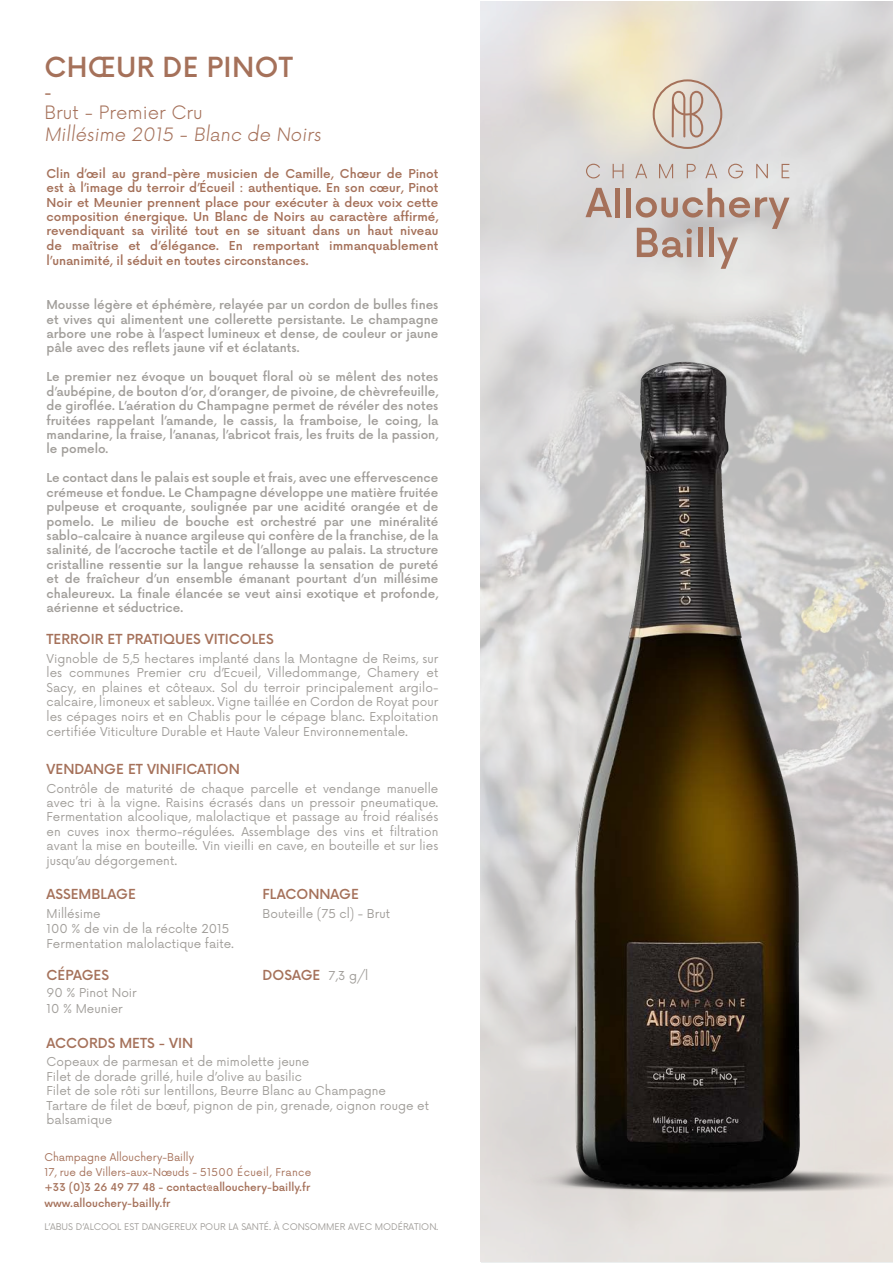
<style>
.page{position:relative;width:893px;height:1263px;background:#fff}
.page>*{position:absolute;margin:0;border:0;box-sizing:border-box;transform-origin:0 0}
.t1{font:500 27px "Now Alt";letter-spacing:.01em;color:#a5715a}
.t2{font:300 18px "Now Alt";color:#a5715a}
.t3{font:500 15px "Now Alt";color:#a5715a}
.t4{font:500 13.5px "Now Alt";color:#a5715a}
.t5{font:500 12px/14.4px "Now Alt";color:#a19e9a;text-align:justify}
.t6{font:12px/14.4px "Now Alt";color:#a19e9a;text-align:justify}
.t7{font:500 12px/14.5px "Now Alt";color:#a5715a;text-align:justify}
.t8{font:10.5px "Now Alt";color:#a5715a}
.t9{font:500 10.5px "Now Alt";color:#a5715a}
.t10{font:9px "Now Alt";color:#a19e9a}
.s1{font-weight:400;font-size:12px;color:#a19e9a}
</style>
<div class="page">
<img style="left:481px;top:1px;width:412px;height:290px">
<svg style="left:586px;top:164px;width:14px;height:14px"></svg>
<svg style="left:613px;top:164px;width:10px;height:14px"></svg>
<svg style="left:635px;top:164px;width:12px;height:14px"></svg>
<svg style="left:659px;top:164px;width:14px;height:14px"></svg>
<svg style="left:687px;top:164px;width:9px;height:14px"></svg>
<svg style="left:705px;top:164px;width:12px;height:14px"></svg>
<svg style="left:728px;top:164px;width:15px;height:14px"></svg>
<svg style="left:756px;top:164px;width:12px;height:14px"></svg>
<svg style="left:782px;top:164px;width:7px;height:14px"></svg>
<svg style="left:585px;top:188px;width:27px;height:29px"></svg>
<div style="left:615px;top:188px;width:5px;height:29px;background:#a5715a"></div>
<div style="left:626px;top:188px;width:5px;height:29px;background:#a5715a"></div>
<svg style="left:636px;top:188px;width:153px;height:81px;background:#cdc2bd"></svg>
<div style="left:698px;top:228px;width:5px;height:29px;background:#a5715a"></div>
<div style="left:709px;top:228px;width:5px;height:29px;background:#a5715a"></div>
<svg style="left:653px;top:79px;width:69px;height:70px;background:#d6c9be"></svg>
<img style="left:480px;top:291px;width:413px;height:972px">
<p class="t1" style="left:45px;top:46px;width:250px">CHŒUR DE PINOT</p>
<p class="t3" style="left:44px;top:81px;width:9px">-</p>
<p class="t2" style="left:44px;top:98px;width:160px">Brut - Premier Cru</p>
<p class="t2" style="left:44px;top:120px;width:281px">Millésime 2015 - Blanc de Noirs</p>
<p class="t7" style="left:47px;top:165px;width:393px">Clin d’œil au grand-père musicien de Camille, Chœur de Pinot est à l’image du terroir d’Écueil : authentique. En son cœur, Pinot Noir et Meunier prennent place pour exécuter à deux voix cette composition énergique. Un Blanc de Noirs au caractère affirmé, revendiquant sa virilité tout en se situant dans un haut niveau de maîtrise et d’élégance. En remportant immanquablement l’unanimité, il séduit en toutes circonstances.</p>
<p class="t5" style="left:47px;top:297px;width:393px">Mousse légère et éphémère, relayée par un cordon de bulles fines et vives qui alimentent une collerette persistante. Le champagne arbore une robe à l’aspect lumineux et dense, de couleur or jaune pâle avec des reflets jaune vif et éclatants.</p>
<p class="t5" style="left:47px;top:369px;width:393px">Le premier nez évoque un bouquet floral où se mêlent des notes d’aubépine, de bouton d’or, d’oranger, de pivoine, de chèvrefeuille, de giroflée. L’aération du Champagne permet de révéler des notes fruitées rappelant l’amande, le cassis, la framboise, le coing, la mandarine, la fraise, l’ananas, l’abricot frais, les fruits de la passion, le pomelo.</p>
<p class="t5" style="left:47px;top:470px;width:393px">Le contact dans le palais est souple et frais, avec une effervescence crémeuse et fondue. Le Champagne développe une matière fruitée pulpeuse et croquante, soulignée par une acidité orangée et de pomelo. Le milieu de bouche est orchestré par une minéralité sablo-calcaire à nuance argileuse qui confère de la franchise, de la salinité, de l’accroche tactile et de l’allonge au palais. La structure cristalline ressentie sur la langue rehausse la sensation de pureté et de fraîcheur d’un ensemble émanant pourtant d’un millésime chaleureux. La finale élancée se veut ainsi exotique et profonde, aérienne et séductrice.</p>
<p class="t4" style="left:47px;top:629px;width:229px">TERROIR ET PRATIQUES VITICOLES</p>
<p class="t6" style="left:47px;top:651px;width:393px">Vignoble de 5,5 hectares implanté dans la Montagne de Reims, sur les communes Premier cru d’Ecueil, Villedommange, Chamery et Sacy, en plaines et côteaux. Sol du terroir principalement argilo&shy;calcaire, limoneux et sableux. Vigne taillée en Cordon de Royat pour les cépages noirs et en Chablis pour le cépage blanc. Exploitation certifiée Viticulture Durable et Haute Valeur Environnementale.</p>
<p class="t4" style="left:47px;top:759px;width:195px">VENDANGE ET VINIFICATION</p>
<p class="t6" style="left:47px;top:780px;width:393px">Contrôle de maturité de chaque parcelle et vendange manuelle avec tri à la vigne. Raisins écrasés dans un pressoir pneumatique.<br>Fermentation alcoolique, malolactique et passage au froid réalisés en cuves inox thermo-régulées. Assemblage des vins et filtration avant la mise en bouteille. Vin vieilli en cave, en bouteille et sur lies jusqu’au dégorgement.</p>
<p class="t4" style="left:47px;top:884px;width:91px">ASSEMBLAGE</p>
<p class="t4" style="left:263px;top:884px;width:98px">FLACONNAGE</p>
<p class="t6" style="left:47px;top:906px;width:56px">Millésime</p>
<p class="t6" style="left:263px;top:906px;width:129px">Bouteille (75 cl) - Brut</p>
<p class="t6" style="left:47px;top:921px;width:184px">100 % de vin de la récolte 2015</p>
<p class="t6" style="left:47px;top:936px;width:189px">Fermentation malolactique faite.</p>
<p class="t4" style="left:47px;top:964px;width:64px">CÉPAGES</p>
<p class="t4" style="left:263px;top:964px;width:107px">DOSAGE <span class="s1">7,3 g/l</span></p>
<p class="t6" style="left:47px;top:985px;width:92px">90 % Pinot Noir</p>
<p class="t6" style="left:47px;top:1001px;width:78px">10 % Meunier</p>
<p class="t4" style="left:47px;top:1032px;width:148px">ACCORDS METS - VIN</p>
<p class="t6" style="left:47px;top:1054px;width:384px;text-align:left">Copeaux de parmesan et de mimolette jeune<br>Filet de dorade grillé, huile d’olive au basilic<br>Filet de sole rôti sur lentillons, Beurre Blanc au Champagne Tartare de filet de bœuf, pignon de pin, grenade, oignon rouge et balsamique</p>
<p class="t8" style="left:44px;top:1149px;width:151px">Champagne Allouchery-Bailly</p>
<p class="t8" style="left:44px;top:1164px;width:269px">17, rue de Villers-aux-Nœuds - 51500 Écueil, France</p>
<p class="t9" style="left:44px;top:1179px;width:267px">+33 (0)3 26 49 77 48 - contact@allouchery-bailly.fr</p>
<p class="t9" style="left:44px;top:1194px;width:128px">www.allouchery-bailly.fr</p>
<p class="t10" style="left:44px;top:1219px;width:395px">L’ABUS D’ALCOOL EST DANGEREUX POUR LA SANTÉ. À CONSOMMER AVEC MODÉRATION.</p>
</div>
